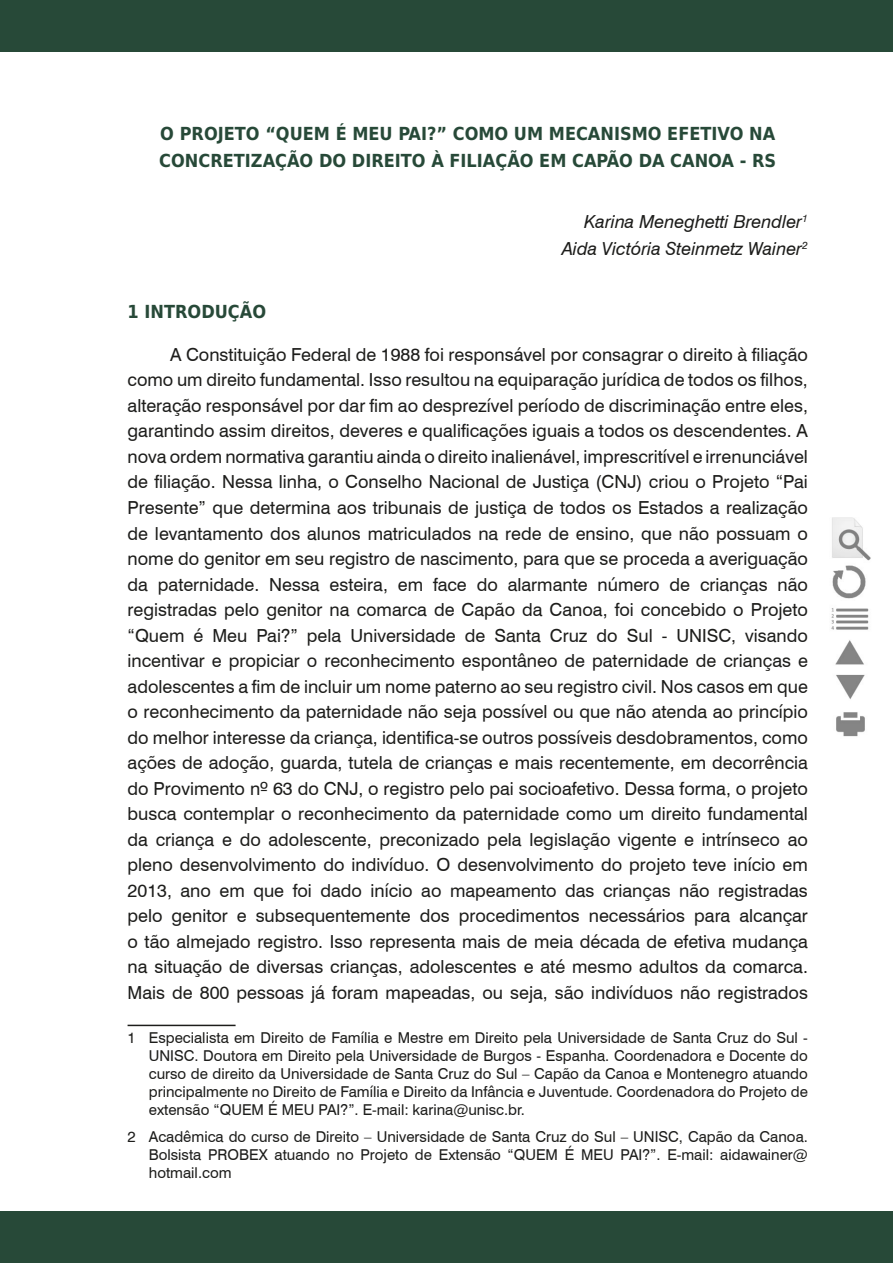
<style>
.page{position:relative;width:893px;height:1263px;background:#fff}
.page>*{position:absolute;margin:0;border:0;box-sizing:border-box;transform-origin:0 0}
.t1{font:18px/25.5px "Swiss 721 BT";color:#1d1d1b;text-align:justify}
.t2{font:700 18px/27px "DejaVu Sans Condensed";color:#274938}
.t3{font:italic 18px/26.7px "Swiss 721 BT";color:#1d1d1b;text-align:right}
.t4{font:15px/18px "Swiss 721 BT";color:#1d1d1b;text-align:justify}
</style>
<div class="page">
<div style="left:0;top:0;width:893px;height:51px;background:#274938"></div>
<div style="left:0;top:1212px;width:893px;height:51px;background:#274938"></div>
<hr style="left:128px;top:1025px;width:108px;height:1px;background:#1d1d1b">
<img style="left:831px;top:518px;width:40px;height:219px">
<p class="t2" style="left:159px;top:120px;width:618px">O PROJETO “QUEM É MEU PAI?” COMO UM MECANISMO EFETIVO NA<br>CONCRETIZAÇÃO DO DIREITO À FILIAÇÃO EM CAPÃO DA CANOA - RS</p>
<p class="t3" style="left:562px;top:208px;width:247px">Karina Meneghetti Brendler<sup>1<br></sup>Aida Victória Steinmetz Wainer<sup>2</sup></p>
<p class="t2" style="left:128px;top:298px;width:140px">1 INTRODUÇÃO</p>
<p class="t1" style="left:128px;top:342px;width:682px;text-indent:43px">A Constituição Federal de 1988 foi responsável por consagrar o direito à filiação como um direito fundamental. Isso resultou na equiparação jurídica de todos os filhos, alteração responsável por dar fim ao desprezível período de discriminação entre eles, garantindo assim direitos, deveres e qualificações iguais a todos os descendentes. A nova ordem normativa garantiu ainda o direito inalienável, imprescritível e irrenunciável de filiação. Nessa linha, o Conselho Nacional de Justiça (CNJ) criou o Projeto “Pai Presente” que determina aos tribunais de justiça de todos os Estados a realização de levantamento dos alunos matriculados na rede de ensino, que não possuam o nome do genitor em seu registro de nascimento, para que se proceda a averiguação da paternidade. Nessa esteira, em face do alarmante número de crianças não registradas pelo genitor na comarca de Capão da Canoa, foi concebido o Projeto “Quem é Meu Pai?” pela Universidade de Santa Cruz do Sul - UNISC, visando incentivar e propiciar o reconhecimento espontâneo de paternidade de crianças e adolescentes a fim de incluir um nome paterno ao seu registro civil. Nos casos em que o reconhecimento da paternidade não seja possível ou que não atenda ao princípio do melhor interesse da criança, identifica-se outros possíveis desdobramentos, como ações de adoção, guarda, tutela de crianças e mais recentemente, em decorrência do Provimento nº 63 do CNJ, o registro pelo pai socioafetivo. Dessa forma, o projeto busca contemplar o reconhecimento da paternidade como um direito fundamental da criança e do adolescente, preconizado pela legislação vigente e intrínseco ao pleno desenvolvimento do indivíduo. O desenvolvimento do projeto teve início em 2013, ano em que foi dado início ao mapeamento das crianças não registradas pelo genitor e subsequentemente dos procedimentos necessários para alcançar o tão almejado registro. Isso representa mais de meia década de efetiva mudança na situação de diversas crianças, adolescentes e até mesmo adultos da comarca.<br>Mais de 800 pessoas já foram mapeadas, ou seja, são indivíduos não registrados</p>
<p class="t4" style="left:149px;top:1029px;width:661px;text-indent:-21px">1 Especialista em Direito de Família e Mestre em Direito pela Universidade de Santa Cruz do Sul - UNISC. Doutora em Direito pela Universidade de Burgos - Espanha. Coordenadora e Docente do curso de direito da Universidade de Santa Cruz do Sul – Capão da Canoa e Montenegro atuando principalmente no Direito de Família e Direito da Infância e Juventude. Coordenadora do Projeto de extensão “QUEM É MEU PAI?”. E-mail: karina@unisc.br.</p>
<p class="t4" style="left:149px;top:1127px;width:661px;text-indent:-21px">2 Acadêmica do curso de Direito – Universidade de Santa Cruz do Sul – UNISC, Capão da Canoa.<br>Bolsista PROBEX atuando no Projeto de Extensão “QUEM É MEU PAI?”. E-mail: aidawainer@ hotmail.com</p>
</div>
